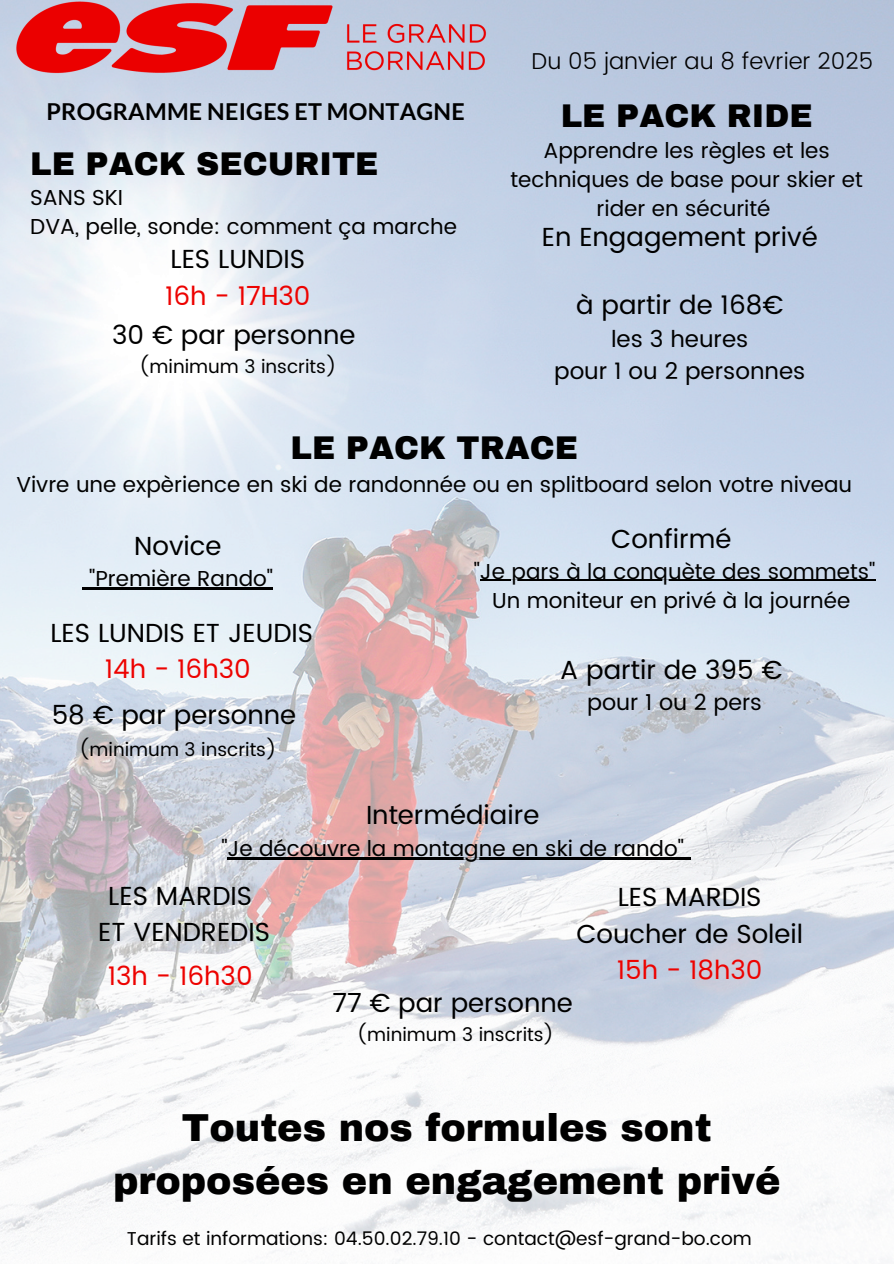
<style>
.page{position:relative;width:894px;height:1264px;background:#fff}
.page>*{position:absolute;margin:0;border:0;box-sizing:border-box;transform-origin:0 0}
.t1{font:900 38.1px/52.8px "Archivo";color:#000;text-align:center}
.t2{font:900 32.1px "Archivo";color:#000}
.t3{font:26.1px/36.5px "Poppins";color:#000;text-align:center}
.t4{font:26.1px "Poppins";color:#ed0200}
.t5{font:700 23.25px "Lato";letter-spacing:.01em;color:#000}
.t6{font:23.1px/31.5px "Poppins";color:#000;text-align:center}
.t7{font:300 22.95px "Poppins";color:#000}
.t8{font:22.35px "Poppins";color:#000}
.t9{font:21.6px/29.2px "Poppins";color:#000}
.t10{font:18.6px "Poppins";color:#000}
.s1{color:#ed0200}
</style>
<div class="page">
<img style="left:0;top:0;width:893px;height:1261px">
<img style="left:3px;top:0;width:492px;height:79px">
<svg style="left:83px;top:587px;width:6px;height:3px"></svg>
<hr style="left:89px;top:587px;width:184px;height:3px;background:#000">
<hr style="left:227px;top:857px;width:380px;height:2px;background:#000">
<hr style="left:607px;top:857px;width:76px;height:2px;background:#000">
<svg style="left:683px;top:857px;width:7px;height:2px"></svg>
<hr style="left:480px;top:580px;width:395px;height:1px;background:#000">
<p class="t5" style="left:46px;top:97px;width:419px">PROGRAMME NEIGES ET MONTAGNE</p>
<h4 class="t2" style="left:30px;top:147px;width:349px">LE PACK SECURITE</h4>
<h4 class="t9" style="left:30px;top:183px;width:428px">SANS SKI<br>DVA, pelle, sonde: comment ça marche</h4>
<h5 class="t3" style="left:165px;top:241px;width:147px;text-align:left">LES LUNDIS<br><span class="s1">16h - 17H30</span></h5>
<h5 class="t3" style="left:112px;top:317px;width:245px">30 € par personne</h5>
<h3 class="t10" style="left:139px;top:355px;width:199px">(minimum 3 inscrits)</h3>
<h5 class="t7" style="left:531px;top:48px;width:343px">Du 05 janvier au 8 fevrier 2025</h5>
<h3 class="t2" style="left:560px;top:99px;width:253px">LE PACK RIDE</h3>
<h3 class="t9" style="left:510px;top:135px;width:353px;text-align:center">Apprendre les règles et les techniques de base pour skier et rider en sécurité</h3>
<p class="t3" style="left:541px;top:219px;width:277px">En Engagement privé</p>
<p class="t3" style="left:576px;top:286px;width:208px">à partir de 168€</p>
<p class="t6" style="left:554px;top:323px;width:252px">les 3 heures<br>pour 1 ou 2 personnes</p>
<h5 class="t2" style="left:290px;top:430px;width:289px">LE PACK TRACE</h5>
<h5 class="t9" style="left:16px;top:470px;width:837px">Vivre une expèrience en ski de randonnée ou en splitboard selon votre niveau</h5>
<h5 class="t3" style="left:134px;top:527px;width:89px">Novice</h5>
<h5 class="t9" style="left:89px;top:564px;width:185px">"Première Rando"</h5>
<h3 class="t3" style="left:50px;top:614px;width:264px">LES LUNDIS ET JEUDIS<br><span class="s1">14h - 16h30</span></h3>
<h5 class="t3" style="left:52px;top:696px;width:246px">58 € par personne</h5>
<h3 class="t10" style="left:79px;top:738px;width:199px">(minimum 3 inscrits)</h3>
<h5 class="t3" style="left:611px;top:521px;width:122px">Confirmé</h5>
<h5 class="t9" style="left:473px;top:556px;width:403px">"Je pars à la conquète des sommets"</h5>
<p class="t9" style="left:492px;top:586px;width:359px">Un moniteur en privé à la journée</p>
<p class="t3" style="left:560px;top:651px;width:223px">A partir de 395 €</p>
<p class="t8" style="left:587px;top:689px;width:176px">pour 1 ou 2 pers</p>
<h3 class="t3" style="left:366px;top:796px;width:175px">Intermédiaire</h3>
<h3 class="t9" style="left:221px;top:834px;width:464px">"Je découvre la montagne en ski de rando"</h3>
<h2 class="t3" style="left:98px;top:877px;width:173px">LES MARDIS<br>ET VENDREDIS</h2>
<h3 class="t4" style="left:108px;top:960px;width:146px">13h - 16h30</h3>
<h3 class="t3" style="left:576px;top:879px;width:228px">LES MARDIS<br>Coucher de Soleil<br><span class="s1">15h - 18h30</span></h3>
<p class="t3" style="left:332px;top:984px;width:242px">77 € par personne</p>
<p class="t10" style="left:357px;top:1023px;width:199px">(minimum 3 inscrits)</p>
<p class="t1" style="left:113px;top:1101px;width:669px">Toutes nos formules sont proposées en engagement privé</p>
<h5 class="t10" style="left:127px;top:1228px;width:626px">Tarifs et informations: 04.50.02.79.10 - contact@esf-grand-bo.com</h5>
</div>
